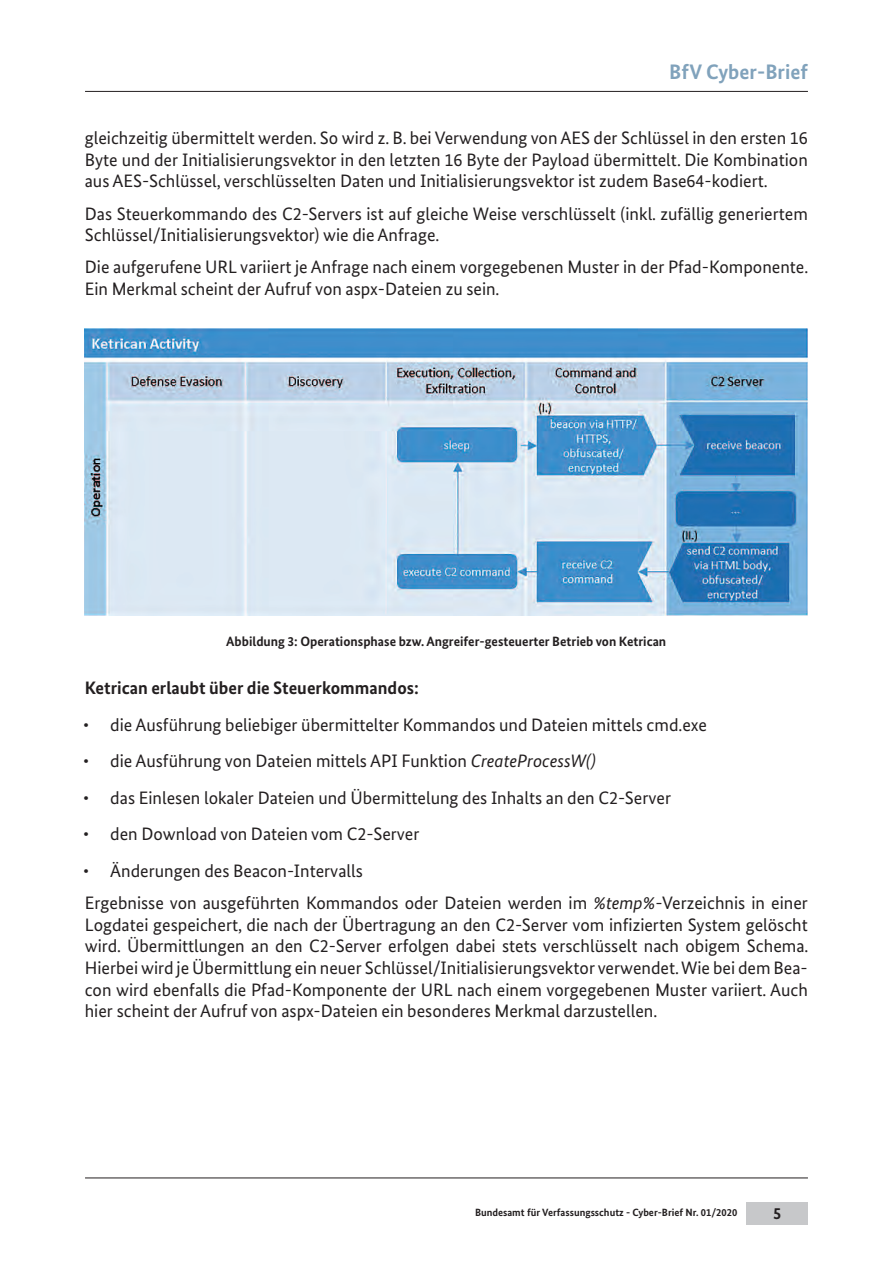
<style>
.page{position:relative;width:893px;height:1263px;background:#fff}
.page>*{position:absolute;margin:0;border:0;box-sizing:border-box;transform-origin:0 0}
.t1{font:700 21px "Bundes Sans";color:rgb(0 69 120/.5)}
.t2{font:18px/21.6px "Bundes Sans";color:#231f20}
.t3{font:700 18px "Bundes Sans";color:#231f20}
.t4{font:700 16.5px "Bundes Sans";color:#231f20}
.t5{font:700 13.5px "Bundes Sans";color:#231f20}
.t6{font:700 10.5px "Bundes Sans";color:#231f20}
.s1{font-style:italic}
</style>
<div class="page">
<hr style="left:85px;top:91px;width:723px;height:1px;background:#231f20">
<div style="left:747px;top:1202px;width:61px;height:23px;background:#c7c8ca"></div>
<img style="left:85px;top:328px;width:723px;height:288px">
<hr style="left:85px;top:1178px;width:723px;height:1px;background:#231f20">
<p class="t1" style="left:669px;top:64px;width:140px">BfV Cyber-Brief</p>
<p class="t2" style="left:85px;top:129px;width:725px;text-align:justify">gleichzeitig übermittelt werden. So wird z. B. bei Verwendung von AES der Schlüssel in den ersten 16<br>Byte und der Initialisierungsvektor in den letzten 16 Byte der Payload übermittelt. Die Kombination aus AES-Schlüssel, verschlüsselten Daten und Initialisierungsvektor ist zudem Base64-kodiert.</p>
<p class="t2" style="left:85px;top:204px;width:725px">Das Steuerkommando des C2-Servers ist auf gleiche Weise verschlüsselt (inkl. zufällig generiertem<br>Schlüssel/Initialisierungsvektor) wie die Anfrage.</p>
<p class="t2" style="left:85px;top:258px;width:725px">Die aufgerufene URL variiert je Anfrage nach einem vorgegebenen Muster in der Pfad-Komponente.<br>Ein Merkmal scheint der Aufruf von aspx-Dateien zu sein.</p>
<p class="t5" style="left:226px;top:637px;width:442px">Abbildung 3: Operationsphase bzw. Angreifer-gesteuerter Betrieb von Ketrican</p>
<p class="t3" style="left:85px;top:682px;width:336px">Ketrican erlaubt über die Steuerkommandos:</p>
<p class="t2" style="left:83px;top:715px;width:625px">• die Ausführung beliebiger übermittelter Kommandos und Dateien mittels cmd.exe</p>
<p class="t2" style="left:83px;top:752px;width:514px">• die Ausführung von Dateien mittels API Funktion <span class="s1">CreateProcessW()</span></p>
<p class="t2" style="left:83px;top:788px;width:589px">• das Einlesen lokaler Dateien und Übermittelung des Inhalts an den C2-Server</p>
<p class="t2" style="left:83px;top:825px;width:338px">• den Download von Dateien vom C2-Server</p>
<p class="t2" style="left:83px;top:856px;width:726px;line-height:32.2px">• Änderungen des Beacon-Intervalls<br>Ergebnisse von ausgeführten Kommandos oder Dateien werden im <span class="s1">%temp%</span>-Verzeichnis in einer</p>
<p class="t2" style="left:85px;top:915px;width:725px;text-align:justify">Logdatei gespeichert, die nach der Übertragung an den C2-Server vom infizierten System gelöscht wird. Übermittlungen an den C2-Server erfolgen dabei stets verschlüsselt nach obigem Schema.<br>Hierbei wird je Übermittlung ein neuer Schlüssel/Initialisierungsvektor verwendet. Wie bei dem Bea&shy;con wird ebenfalls die Pfad-Komponente der URL nach einem vorgegebenen Muster variiert. Auch hier scheint der Aufruf von aspx-Dateien ein besonderes Merkmal darzustellen.</p>
<p class="t6" style="left:475px;top:1209px;width:264px">Bundesamt für Verfassungsschutz - Cyber-Brief Nr. 01/2020</p>
<p class="t4" style="left:773px;top:1208px;width:10px">5</p>
</div>
